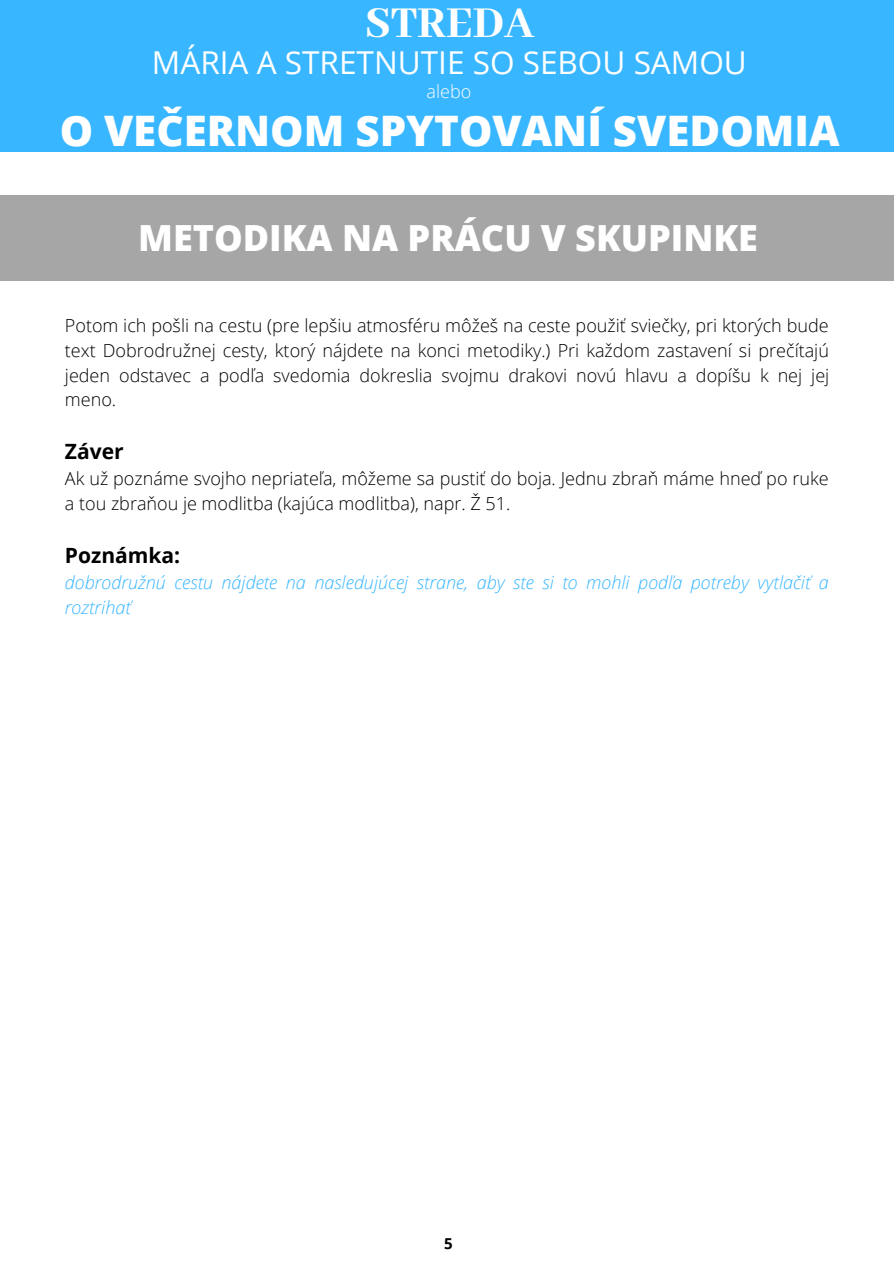
<style>
.page{position:relative;width:894px;height:1264px;background:#fff}
.page>*{position:absolute;margin:0;border:0;box-sizing:border-box;transform-origin:0 0}
.t1{font:800 48px "Abhaya Libre";color:#fff}
.t2{font:800 42px "Open Sans";color:#fff}
.t3{font:800 36px "Open Sans";color:#fff}
.t4{font:31.5px "Open Sans";color:#fff}
.t5{font:700 21px "Open Sans";color:#000}
.t6{font:300 18px/24.8px "Open Sans";color:#000;text-align:justify}
.t7{font:italic 300 18px/24.8px "Open Sans";color:#38b6ff}
.t8{font:300 18px "Open Sans";color:#fff}
.t9{font:700 15px "Open Sans";color:#000}
</style>
<div class="page">
<div style="left:0;top:0;width:893px;height:152px;background:#38b6ff"></div>
<div style="left:0;top:195px;width:893px;height:85px;background:#a6a6a6"></div>
<h1 class="t1" style="left:365px;top:-3px;width:171px">STREDA</h1>
<h3 class="t4" style="left:152px;top:40px;width:596px">MÁRIA A STRETNUTIE SO SEBOU SAMOU</h3>
<p class="t8" style="left:426px;top:79px;width:46px">alebo</p>
<h2 class="t2" style="left:60px;top:101px;width:781px">O VEČERNOM SPYTOVANÍ SVEDOMIA</h2>
<h3 class="t3" style="left:138px;top:213px;width:621px">METODIKA NA PRÁCU V SKUPINKE</h3>
<p class="t6" style="left:65px;top:313px;width:765px">Potom ich pošli na cestu (pre lepšiu atmosféru môžeš na ceste použiť sviečky, pri ktorých bude text Dobrodružnej cesty, ktorý nájdete na konci metodiky.) Pri každom zastavení si prečítajú jeden odstavec a podľa svedomia dokreslia svojmu drakovi novú hlavu a dopíšu k nej jej meno.</p>
<p class="t5" style="left:65px;top:437px;width:60px">Záver</p>
<p class="t6" style="left:65px;top:466px;width:765px">Ak už poznáme svojho nepriateľa, môžeme sa pustiť do boja. Jednu zbraň máme hneď po ruke a tou zbraňou je modlitba (kajúca modlitba), napr. Ž 51.</p>
<p class="t5" style="left:65px;top:540px;width:117px">Poznámka:</p>
<p class="t7" style="left:65px;top:569px;width:765px">dobrodružnú cestu nájdete na nasledujúcej strane, aby ste si to mohli podľa potreby vytlačiť a roztrihať</p>
<p class="t9" style="left:444px;top:1232px;width:10px">5</p>
</div>
